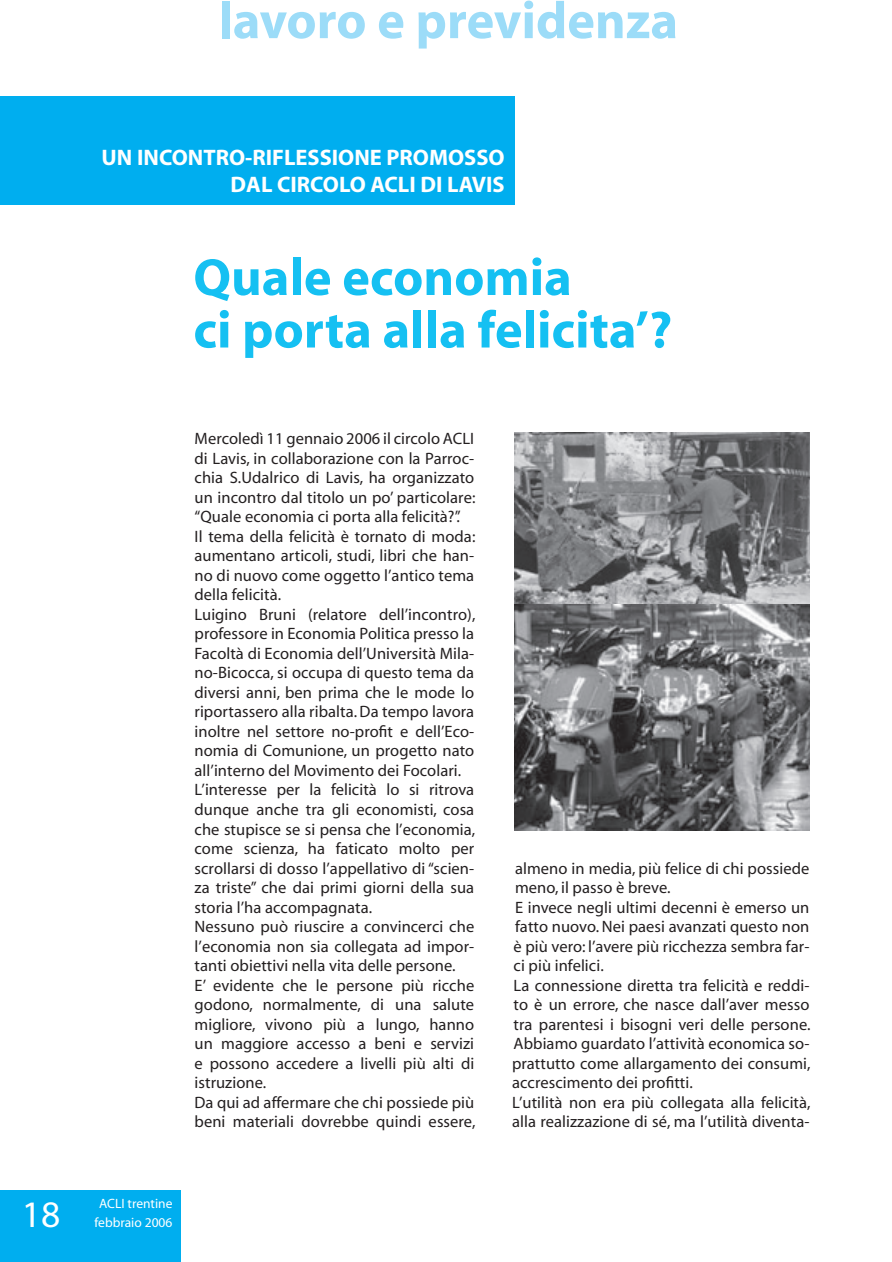
<style>
.page{position:relative;width:892px;height:1262px;background:#fff}
.page>*{position:absolute;margin:0;border:0;box-sizing:border-box;transform-origin:0 0}
.t1{font:700 52.5px/52.5px "Myriad";color:#15c0f2}
.t2{font:700 52.5px "Myriad";color:#9cdcf8}
.t3{font:37.5px "Myriad";color:#fff}
.t4{font:700 22.5px/27px "Myriad";color:#fff;text-align:right}
.t5{font:16.5px/19.5px "Myriad";letter-spacing:.005em;color:#231f20}
.t6{font:13.5px "Myriad";color:#fff}
</style>
<div class="page">
<div style="left:0;top:96px;width:515px;height:108px;background:#00aeef"></div>
<img style="left:515px;top:432px;width:294px;height:399px">
<div style="left:0;top:1189px;width:181px;height:72px;background:#00aeef"></div>
<h1 class="t2" style="left:218px;top:1px;width:461px">lavoro e previdenza</h1>
<h2 class="t3" style="left:22px;top:1200px;width:40px">18</h2>
<h3 class="t4" style="left:102px;top:145px;width:404px">UN INCONTRO-RIFLESSIONE PROMOSSO<br>DAL CIRCOLO ACLI DI LAVIS</h3>
<h1 class="t1" style="left:193px;top:255px;width:480px">Quale economia<br>ci porta alla felicita’?</h1>
<p class="t5" style="left:194px;top:430px;width:282px">Mercoledì 11 gennaio 2006 il circolo ACLI di Lavis, in collaborazione con la Parroc&shy;chia S.Udalrico di Lavis, ha organizzato un incontro dal titolo un po’ particolare: “Quale economia ci porta alla felicità?”.<br>Il tema della felicità è tornato di moda: aumentano articoli, studi, libri che han&shy;no di nuovo come oggetto l’antico tema della felicità.<br>Luigino Bruni (relatore dell’incontro), professore in Economia Politica presso la Facoltà di Economia dell’Università Mila&shy;no-Bicocca, si occupa di questo tema da diversi anni, ben prima che le mode lo riportassero alla ribalta. Da tempo lavora inoltre nel settore no-profit e dell’Eco&shy;nomia di Comunione, un progetto nato all’interno del Movimento dei Focolari.<br>L’interesse per la felicità lo si ritrova dunque anche tra gli economisti, cosa che stupisce se si pensa che l’economia, come scienza, ha faticato molto per scrollarsi di dosso l’appellativo di “scien&shy;za triste” che dai primi giorni della sua storia l’ha accompagnata.<br>Nessuno può riuscire a convincerci che l’economia non sia collegata ad impor&shy;tanti obiettivi nella vita delle persone.<br>E’ evidente che le persone più ricche godono, normalmente, di una salute migliore, vivono più a lungo, hanno un maggiore accesso a beni e servizi e possono accedere a livelli più alti di istruzione.<br>Da qui ad affermare che chi possiede più beni materiali dovrebbe quindi essere,</p>
<p class="t6" style="left:99px;top:1198px;width:75px">ACLI trentine</p>
<p class="t6" style="left:94px;top:1217px;width:79px">febbraio 2006</p>
<p class="t5" style="left:512px;top:859px;width:300px">almeno in media, più felice di chi possiede meno, il passo è breve.<br>E invece negli ultimi decenni è emerso un fatto nuovo. Nei paesi avanzati questo non è più vero: l’avere più ricchezza sembra far&shy;ci più infelici.<br>La connessione diretta tra felicità e reddi&shy;to è un errore, che nasce dall’aver messo tra parentesi i bisogni veri delle persone.<br>Abbiamo guardato l’attività economica so&shy;prattutto come allargamento dei consumi, accrescimento dei profitti.<br>L’utilità non era più collegata alla felicità, alla realizzazione di sé, ma l’utilità diventa-</p>
</div>
